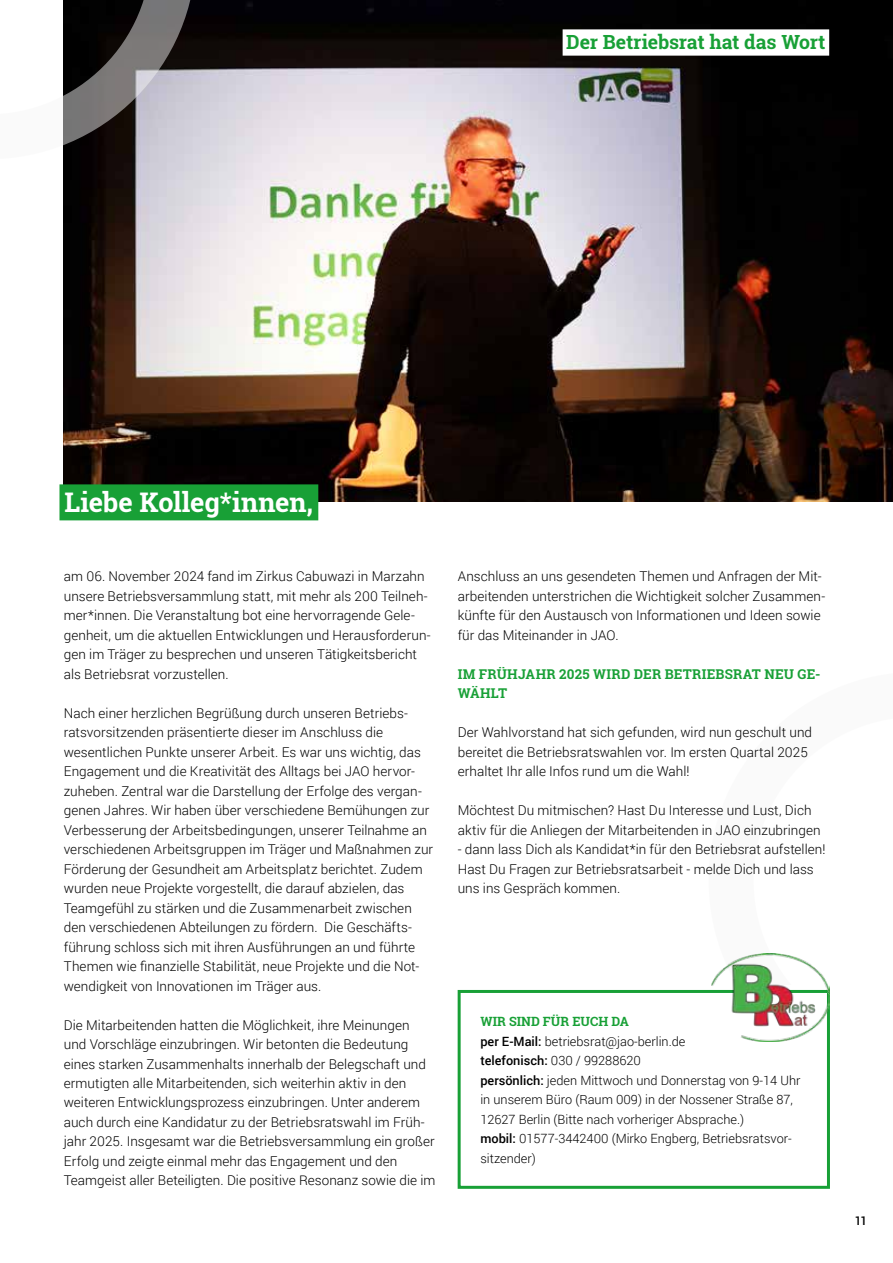
<style>
.page{position:relative;width:893px;height:1263px;background:#fff}
.page>*{position:absolute;margin:0;border:0;box-sizing:border-box;transform-origin:0 0}
.t1{font:700 27px "Roboto Slab";letter-spacing:-.005em;color:#fff}
.t2{font:700 19.5px "Roboto Slab";letter-spacing:-.01em;color:#18a036}
.t3{font:300 13.5px/19.5px "Roboto";letter-spacing:.005em;color:#000}
.t4{font:700 13.5px/19.5px "Roboto Slab";letter-spacing:.02em;color:#18a036}
.t5{font:300 12.75px/19.5px "Roboto";color:#000}
.t6{font:700 12.75px "Roboto Slab";color:#18a036}
.t7{font:500 12px "Roboto";color:#000}
.s1{font-weight:500}
</style>
<div class="page">
<img style="left:63px;top:0;width:830px;height:502px">
<svg style="left:63px;top:0;width:133px;height:159px"></svg>
<div style="left:458px;top:990px;width:372px;height:199px;border:3px solid #18a036"></div>
<img style="left:712px;top:953px;width:118px;height:88px">
<div style="left:563px;top:29px;width:266px;height:27px;background:#fff"></div>
<div style="left:59px;top:484px;width:259px;height:36px;background:#18a036"></div>
<h2 class="t2" style="left:566px;top:29px;width:261px">Der Betriebsrat hat das Wort</h2>
<h1 class="t1" style="left:65px;top:484px;width:250px">Liebe Kolleg*innen,</h1>
<p class="t3" style="left:64px;top:566px;width:368px">am 06. November 2024 fand im Zirkus Cabuwazi in Marzahn unsere Betriebsversammlung statt, mit mehr als 200 Teilneh&shy;mer*innen. Die Veranstaltung bot eine hervorragende Gele&shy;genheit, um die aktuellen Entwicklungen und Herausforderun&shy;gen im Träger zu besprechen und unseren Tätigkeitsbericht als Betriebsrat vorzustellen.</p>
<p class="t3" style="left:64px;top:702px;width:371px">Nach einer herzlichen Begrüßung durch unseren Betriebs&shy;ratsvorsitzenden präsentierte dieser im Anschluss die wesentlichen Punkte unserer Arbeit. Es war uns wichtig, das Engagement und die Kreativität des Alltags bei JAO hervor&shy;zuheben. Zentral war die Darstellung der Erfolge des vergan&shy;genen Jahres. Wir haben über verschiedene Bemühungen zur Verbesserung der Arbeitsbedingungen, unserer Teilnahme an verschiedenen Arbeitsgruppen im Träger und Maßnahmen zur Förderung der Gesundheit am Arbeitsplatz berichtet. Zudem wurden neue Projekte vorgestellt, die darauf abzielen, das Teamgefühl zu stärken und die Zusammenarbeit zwischen den verschiedenen Abteilungen zu fördern. Die Geschäfts&shy;führung schloss sich mit ihren Ausführungen an und führte Themen wie finanzielle Stabilität, neue Projekte und die Not&shy;wendigkeit von Innovationen im Träger aus.</p>
<p class="t3" style="left:64px;top:1014px;width:373px">Die Mitarbeitenden hatten die Möglichkeit, ihre Meinungen und Vorschläge einzubringen. Wir betonten die Bedeutung eines starken Zusammenhalts innerhalb der Belegschaft und ermutigten alle Mitarbeitenden, sich weiterhin aktiv in den weiteren Entwicklungsprozess einzubringen. Unter anderem auch durch eine Kandidatur zu der Betriebsratswahl im Früh&shy;jahr 2025. Insgesamt war die Betriebsversammlung ein großer Erfolg und zeigte einmal mehr das Engagement und den Teamgeist aller Beteiligten. Die positive Resonanz sowie die im</p>
<p class="t6" style="left:480px;top:1013px;width:150px">WIR SIND FÜR EUCH DA</p>
<p class="t3" style="left:458px;top:566px;width:369px">Anschluss an uns gesendeten Themen und Anfragen der Mit&shy;arbeitenden unterstrichen die Wichtigkeit solcher Zusammen&shy;künfte für den Austausch von Informationen und Ideen sowie für das Miteinander in JAO.</p>
<p class="t4" style="left:458px;top:664px;width:364px">IM FRÜHJAHR 2025 WIRD DER BETRIEBSRAT NEU GE-<br>WÄHLT</p>
<p class="t3" style="left:458px;top:722px;width:356px">Der Wahlvorstand hat sich gefunden, wird nun geschult und bereitet die Betriebsratswahlen vor. Im ersten Quartal 2025 erhaltet Ihr alle Infos rund um die Wahl!</p>
<p class="t3" style="left:458px;top:800px;width:364px">Möchtest Du mitmischen? Hast Du Interesse und Lust, Dich aktiv für die Anliegen der Mitarbeitenden in JAO einzubringen</p>
<p class="t3" style="left:458px;top:839px;width:369px">- dann lass Dich als Kandidat*in für den Betriebsrat aufstellen!<br>Hast Du Fragen zur Betriebsratsarbeit - melde Dich und lass uns ins Gespräch kommen.</p>
<p class="t5" style="left:480px;top:1031px;width:322px"><span class="s1">per E-Mail:</span> betriebsrat@jao-berlin.de<br><span class="s1">telefonisch:</span> 030 / 99288620<br><span class="s1">persönlich:</span> jeden Mittwoch und Donnerstag von 9-14 Uhr in unserem Büro (Raum 009) in der Nossener Straße 87, 12627 Berlin (Bitte nach vorheriger Absprache.)<br><span class="s1">mobil:</span> 01577-3442400 (Mirko Engberg, Betriebsratsvor&shy;sitzender)</p>
<p class="t7" style="left:855px;top:1212px;width:14px">11</p>
</div>
